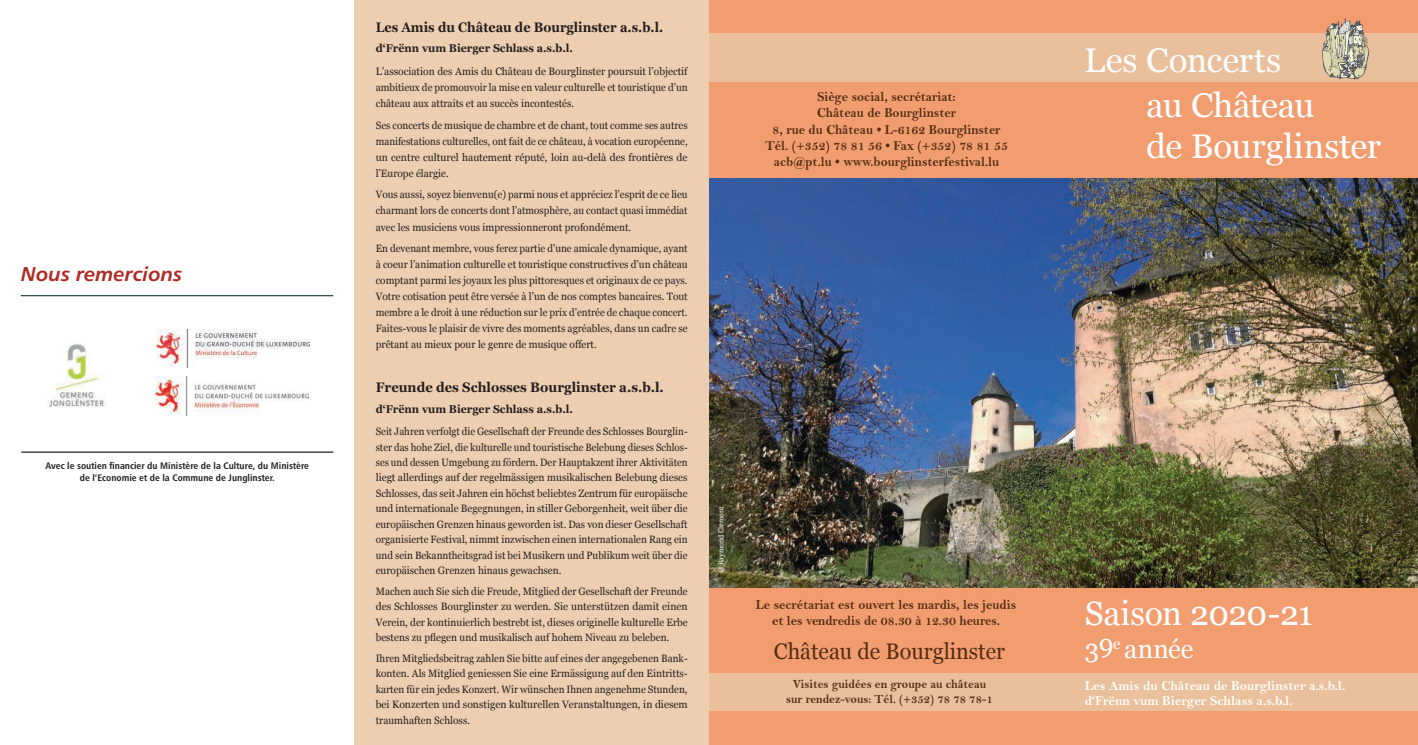
<style>
.page{position:relative;width:1418px;height:745px;background:#fff}
.page>*{position:absolute;margin:0;border:0;box-sizing:border-box;transform-origin:0 0}
.t1{font:34.12px/45px "Georgia";letter-spacing:-.005em;color:#fff}
.t2{font:33.75px "Georgia";letter-spacing:-.02em;color:#fff}
.t3{font:26.25px "Georgia";color:#fff}
.t4{font:22.5px "Georgia";color:#542d12;scale:.96 1}
.t5{font:20px "Humanist 777 BT Bold Italic B";color:#b02a24}
.t6{font:13.75px/16.2px "Bell MT Bold";color:#542d12;text-align:center;scale:.95 1}
.t7{font:700 13.75px "Georgia";color:#231f20;scale:.95 1}
.t8{font:700 13.75px "Georgia";color:#231f20;scale:.92 1}
.t9{font:13.62px/14.9px "Bell MT Bold";color:#fff}
.t10{font:12.5px/15px "Bell MT Bold";color:#542d12;text-align:center;scale:.96 1}
.t11{font:700 11.25px "Georgia";color:#231f20;scale:.95 1}
.t12{font:10.62px/16px "Georgia";color:#231f20;text-align:justify;scale:.93 1}
.t13{font:10.62px/16px "Georgia";color:#231f20;text-align:justify;scale:.94 1}
.t14{font:10.62px/15.4px "Georgia";color:#231f20;text-align:justify;scale:.92 1}
.t15{font:10.62px/16px "Georgia";color:#231f20;text-align:justify;scale:.96 1}
.t16{font:9.5px/11.2px "Humanist 777 BT Bold Condensed B";color:#231f20;text-align:center;scale:1.05 1}
.t17{font:7.5px "Cambria";color:#fff}
</style>
<div class="page">
<div style="left:354px;top:0;width:355px;height:744px;background:#eeceb0"></div>
<div style="left:709px;top:0;width:708px;height:744px;background:#f19d70"></div>
<img style="left:709px;top:178px;width:708px;height:409px">
<hr style="left:21px;top:295px;width:312px;height:1px;background:#264f4e">
<div style="left:709px;top:672px;width:708px;height:38px;background:#e9c09b"></div>
<div style="left:709px;top:33px;width:708px;height:49px;background:#e9c09b"></div>
<svg style="left:1322px;top:18px;width:47px;height:62px"></svg>
<img style="left:156px;top:376px;width:152px;height:39px">
<img style="left:156px;top:329px;width:153px;height:38px">
<img style="left:48px;top:343px;width:58px;height:64px">
<hr style="left:21px;top:451px;width:312px;height:1px;background:#231f20">
<h3 class="t5" style="left:21px;top:261px;width:163px">Nous remercions</h3>
<p class="t16" style="left:45px;top:460px;width:253px">Avec le soutien financier du Ministère de la Culture, du Ministère de l‘Economie et de la Commune de Junglinster.</p>
<p class="t8" style="left:376px;top:17px;width:314px">Les Amis du Château de Bourglinster a.s.b.l.</p>
<p class="t11" style="left:376px;top:40px;width:209px">d‘Frënn vum Bierger Schlass a.s.b.l.</p>
<p class="t15" style="left:376px;top:63px;width:326px">L’association des Amis du Château de Bourglinster poursuit l’objectif ambitieux de promouvoir la mise en valeur culturelle et touristique d’un château aux attraits et au succès incontestés.</p>
<p class="t13" style="left:376px;top:117px;width:333px">Ses concerts de musique de chambre et de chant, tout comme ses autres manifestations culturelles, ont fait de ce château, à vocation européenne, un centre culturel hautement réputé, loin au-delà des frontières de l’Europe élargie.</p>
<p class="t13" style="left:376px;top:186px;width:333px">Vous aussi, soyez bienvenu(e) parmi nous et appréciez l’esprit de ce lieu charmant lors de concerts dont l’atmosphère, au contact quasi immédiat avec les musiciens vous impressionneront profondément.</p>
<p class="t12" style="left:376px;top:240px;width:337px">En devenant membre, vous ferez partie d’une amicale dynamique, ayant à coeur l’animation culturelle et touristique constructives d’un château comptant parmi les joyaux les plus pittoresques et originaux de ce pays.<br>Votre cotisation peut être versée à l’un de nos comptes bancaires. Tout membre a le droit à une réduction sur le prix d’entrée de chaque concert.<br>Faites-vous le plaisir de vivre des moments agréables, dans un cadre se prêtant au mieux pour le genre de musique offert.</p>
<p class="t7" style="left:376px;top:377px;width:305px">Freunde des Schlosses Bourglinster a.s.b.l.</p>
<p class="t11" style="left:376px;top:400px;width:209px">d‘Frënn vum Bierger Schlass a.s.b.l.</p>
<p class="t14" style="left:376px;top:423px;width:340px">Seit Jahren verfolgt die Gesellschaft der Freunde des Schlosses Bourglin&shy;ster das hohe Ziel, die kulturelle und touristische Belebung dieses Schlos&shy;ses und dessen Umgebung zu fördern. Der Hauptakzent ihrer Aktivitäten liegt allerdings auf der regelmässigen musikalischen Belebung dieses Schlosses, das seit Jahren ein höchst beliebtes Zentrum für europäische und internationale Begegnungen, in stiller Geborgenheit, weit über die europäischen Grenzen hinaus geworden ist. Das von dieser Gesellschaft organisierte Festival, nimmt inzwischen einen internationalen Rang ein und sein Bekanntheitsgrad ist bei Musikern und Publikum weit über die europäischen Grenzen hinaus gewachsen.</p>
<p class="t13" style="left:376px;top:582px;width:333px;line-height:15.4px">Machen auch Sie sich die Freude, Mitglied der Gesellschaft der Freunde des Schlosses Bourglinster zu werden. Sie unterstützen damit einen Verein, der kontinuierlich bestrebt ist, dieses originelle kulturelle Erbe bestens zu pflegen und musikalisch auf hohem Niveau zu beleben.</p>
<p class="t12" style="left:376px;top:649px;width:337px;line-height:15.4px">Ihren Mitgliedsbeitrag zahlen Sie bitte auf eines der angegebenen Bank&shy;konten. Als Mitglied geniessen Sie eine Ermässigung auf den Eintritts&shy;karten für ein jedes Konzert. Wir wünschen Ihnen angenehme Stunden, bei Konzerten und sonstigen kulturellen Veranstaltungen, in diesem traumhaften Schloss.</p>
<p class="t17" style="left:716px;top:573px;width:68px;rotate:-90deg">@ Raymond Clement</p>
<p class="t6" style="left:765px;top:88px;width:257px">Siège social, secrétariat:<br>Château de Bourglinster<br>8, rue du Château • L-6162 Bourglinster Tél. (+352) 78 81 56 • Fax (+352) 78 81 55 acb@pt.lu • www.bourglinsterfestival.lu</p>
<h1 class="t1" style="left:1146px;top:36px;width:170px;text-indent:-62px">Les Concerts au Château</h1>
<h1 class="t1" style="left:1146px;top:122px;width:236px">de Bourglinster</h1>
<p class="t6" style="left:755px;top:595px;width:275px">Le secrétariat est ouvert les mardis, les jeudis et les vendredis de 08.30 à 12.30 heures.</p>
<h2 class="t2" style="left:1084px;top:588px;width:229px">Saison 2020-21</h2>
<h3 class="t3" style="left:1084px;top:626px;width:37px">39<sup>e</sup></h3>
<h3 class="t4" style="left:773px;top:634px;width:242px">Château de Bourglinster</h3>
<h3 class="t3" style="left:1124px;top:629px;width:71px">année</h3>
<p class="t10" style="left:786px;top:676px;width:217px">Visites guidées en groupe au château sur rendez-vous: Tél. (+352) 78 78 78-1</p>
<p class="t9" style="left:1084px;top:677px;width:262px">Les Amis du Château de Bourglinster a.s.b.l. d‘Frënn vum Bierger Schlass a.s.b.l.</p>
</div>
